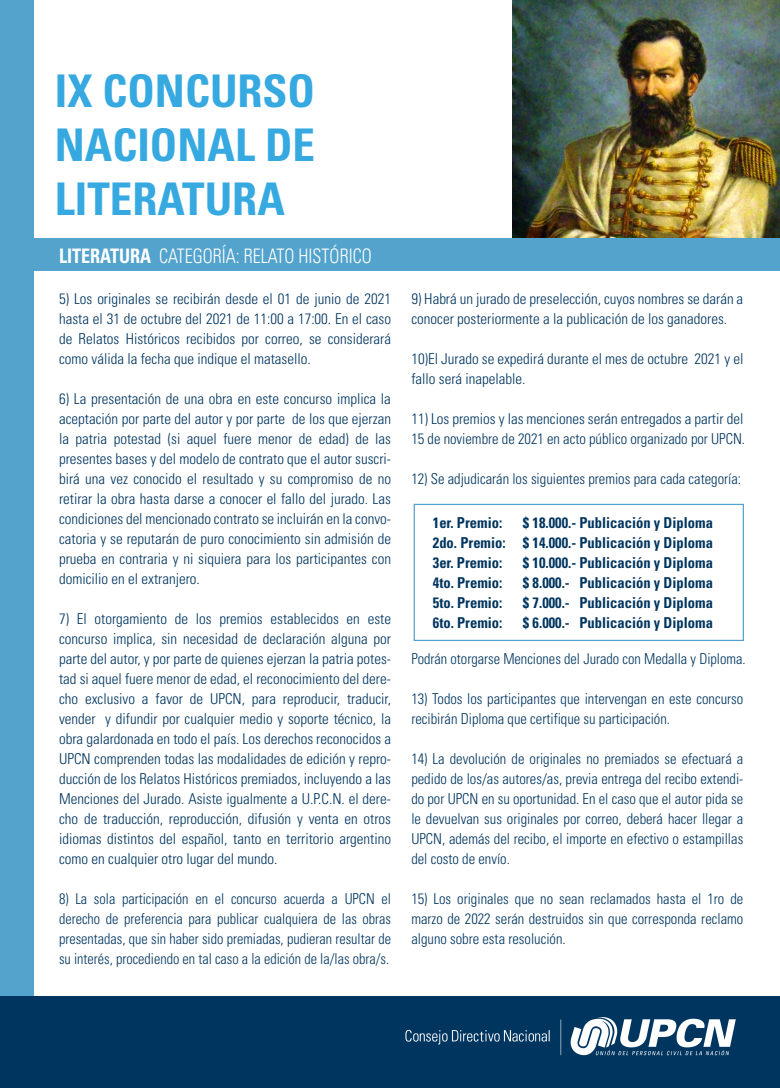
<style>
.page{position:relative;width:780px;height:1088px;background:#fff}
.page>*{position:absolute;margin:0;border:0;box-sizing:border-box;transform-origin:0 0}
.t1{font:700 condensed 45px/54px "Univers";color:#36a9e1;text-align:justify}
.t2{font:300 condensed 20px "Univers";color:#fff;scale:.9 1}
.t3{font:300 condensed 15px/20px "Univers";color:#00355f;text-align:justify}
.t4{font:700 condensed 15px/20px "Univers";color:#00355f;text-align:justify}
.t5{font:300 condensed 15px/20px "Univers";color:#00355f;text-align:justify;scale:.95 1}
.t6{font:300 condensed 15px "Univers";color:#00355f;scale:.96 1}
.s1{font-weight:700}
</style>
<div class="page">
<div style="left:0;top:0;width:33px;height:1088px;background:#53a3cc"></div>
<div style="left:0;top:996px;width:780px;height:92px;background:#00355f"></div>
<img style="left:405px;top:1017px;width:331px;height:39px">
<img style="left:513px;top:0;width:267px;height:238px">
<div style="left:18px;top:238px;width:762px;height:33px;background:#53a3cc"></div>
<div style="left:413px;top:504px;width:331px;height:137px;border:1px solid #53a3cc"></div>
<h1 class="t1" style="left:55px;top:63px;width:262px">IX CONCURSO NACIONAL DE LITERATURA</h1>
<h2 class="t2" style="left:59px;top:244px;width:349px"><span class="s1">LITERATURA</span> CATEGORÍA: RELATO HISTÓRICO</h2>
<p class="t3" style="left:59px;top:288px;width:333px">5) Los originales se recibirán desde el 01 de junio de 2021 hasta el 31 de octubre del 2021 de 11:00 a 17:00. En el caso de Relatos Históricos recibidos por correo, se considerará como válida la fecha que indique el matasello.</p>
<p class="t3" style="left:59px;top:388px;width:333px">6) La presentación de una obra en este concurso implica la aceptación por parte del autor y por parte de los que ejerzan la patria potestad (si aquel fuere menor de edad) de las presentes bases y del modelo de contrato que el autor suscri&shy;birá una vez conocido el resultado y su compromiso de no retirar la obra hasta darse a conocer el fallo del jurado. Las condiciones del mencionado contrato se incluirán en la convo&shy;catoria y se reputarán de puro conocimiento sin admisión de prueba en contraria y ni siquiera para los participantes con domicilio en el extranjero.</p>
<p class="t3" style="left:59px;top:608px;width:333px">7) El otorgamiento de los premios establecidos en este concurso implica, sin necesidad de declaración alguna por parte del autor, y por parte de quienes ejerzan la patria potes&shy;tad si aquel fuere menor de edad, el reconocimiento del dere&shy;cho exclusivo a favor de UPCN, para reproducir, traducir, vender y difundir por cualquier medio y soporte técnico, la obra galardonada en todo el país. Los derechos reconocidos a UPCN comprenden todas las modalidades de edición y repro&shy;ducción de los Relatos Históricos premiados, incluyendo a las Menciones del Jurado. Asiste igualmente a U.P.C.N. el dere&shy;cho de traducción, reproducción, difusión y venta en otros idiomas distintos del español, tanto en territorio argentino como en cualquier otro lugar del mundo.</p>
<p class="t5" style="left:59px;top:888px;width:351px">8) La sola participación en el concurso acuerda a UPCN el derecho de preferencia para publicar cualquiera de las obras presentadas, que sin haber sido premiadas, pudieran resultar de su interés, procediendo en tal caso a la edición de la/las obra/s.</p>
<p class="t3" style="left:411px;top:288px;width:333px">9) Habrá un jurado de preselección, cuyos nombres se darán a conocer posteriormente a la publicación de los ganadores.</p>
<p class="t3" style="left:411px;top:348px;width:333px">10)El Jurado se expedirá durante el mes de octubre 2021 y el fallo será inapelable.</p>
<p class="t3" style="left:411px;top:408px;width:335px">11) Los premios y las menciones serán entregados a partir del<br>15 de noviembre de 2021 en acto público organizado por UPCN.</p>
<p class="t3" style="left:411px;top:468px;width:331px">12) Se adjudicarán los siguientes premios para cada categoría:</p>
<p class="t4" style="left:433px;top:512px;width:281px;text-indent:90px">$ 18.000.- Publicación y Diploma 2do. Premio: $ 14.000.- Publicación y Diploma 3er. Premio:</p>
<p class="t4" style="left:433px;top:512px;width:71px">1er. Premio:</p>
<p class="t4" style="left:523px;top:552px;width:191px">$ 10.000.- Publicación y Diploma</p>
<p class="t4" style="left:433px;top:572px;width:71px">4to. Premio:</p>
<p class="t4" style="left:523px;top:572px;width:191px">$ 8.000.- Publicación y Diploma</p>
<p class="t4" style="left:433px;top:592px;width:71px">5to. Premio:</p>
<p class="t4" style="left:523px;top:592px;width:191px">$ 7.000.- Publicación y Diploma</p>
<p class="t4" style="left:433px;top:612px;width:71px">6to. Premio:</p>
<p class="t4" style="left:523px;top:612px;width:191px">$ 6.000.- Publicación y Diploma</p>
<p class="t6" style="left:411px;top:649px;width:350px">Podrán otorgarse Menciones del Jurado con Medalla y Diploma.</p>
<p class="t3" style="left:411px;top:688px;width:333px">13) Todos los participantes que intervengan en este concurso recibirán Diploma que certifique su participación.</p>
<p class="t3" style="left:411px;top:748px;width:333px">14) La devolución de originales no premiados se efectuará a pedido de los/as autores/as, previa entrega del recibo extendi&shy;do por UPCN en su oportunidad. En el caso que el autor pida se le devuelvan sus originales por correo, deberá hacer llegar a UPCN, además del recibo, el importe en efectivo o estampillas del costo de envío.</p>
<p class="t3" style="left:411px;top:888px;width:333px">15) Los originales que no sean reclamados hasta el 1ro de marzo de 2022 serán destruidos sin que corresponda reclamo alguno sobre esta resolución.</p>
</div>
